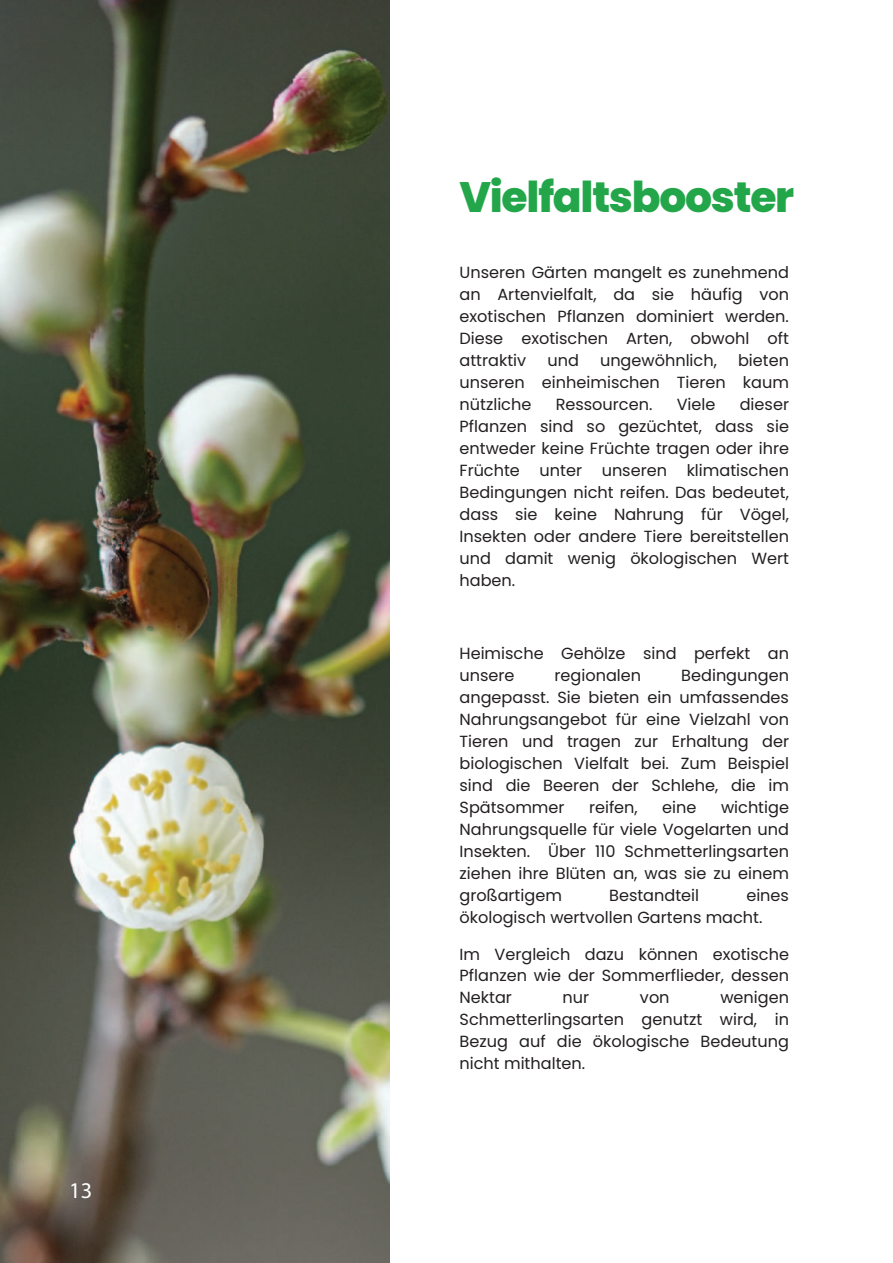
<style>
.page{position:relative;width:893px;height:1263px;background:#fff}
.page>*{position:absolute;margin:0;border:0;box-sizing:border-box;transform-origin:0 0}
.t1{font:800 42.45px "Poppins";letter-spacing:-.03em;color:#23a649}
.t2{font:22.5px "Myriad Pro";color:#fff}
.t3{font:16.05px/22px "Poppins";color:#231f20;text-align:justify}
</style>
<div class="page">
<img style="left:0;top:0;width:390px;height:1263px">
<h2 class="t2" style="left:69px;top:1177px;width:25px">13</h2>
<h1 class="t1" style="left:459px;top:177px;width:336px">Vielfaltsbooster</h1>
<p class="t3" style="left:460px;top:262px;width:331px">Unseren G‰rten mangelt es zunehmend an Artenvielfalt, da sie h‰ufig von exotischen Pflanzen dominiert werden.<br>Diese exotischen Arten, obwohl oft attraktiv</p>
<p class="t3" style="left:460px;top:350px;width:331px;text-indent:278px">bieten unseren einheimischen Tieren kaum n¸tzliche</p>
<p class="t3" style="left:547px;top:350px;width:33px">und</p>
<p class="t3" style="left:600px;top:350px;width:118px">ungewˆhnlich,</p>
<p class="t3" style="left:460px;top:394px;width:331px;text-indent:280px">dieser Pflanzen sind so gez¸chtet, dass sie entweder keine Fr¸chte tragen oder ihre Fr¸chte unter unseren klimatischen Bedingungen nicht reifen. Das bedeutet, dass sie keine Nahrung f¸r Vˆgel, Insekten oder andere Tiere bereitstellen und damit wenig ˆkologischen Wert haben.</p>
<p class="t3" style="left:556px;top:394px;width:98px">Ressourcen.</p>
<p class="t3" style="left:677px;top:394px;width:40px">Viele</p>
<p class="t3" style="left:460px;top:643px;width:331px">Heimische Gehˆlze sind perfekt an unsere</p>
<p class="t3" style="left:460px;top:665px;width:331px;text-indent:222px">Bedingungen angepasst. Sie bieten ein umfassendes Nahrungsangebot f¸r eine Vielzahl von Tieren und tragen zur Erhaltung der biologischen Vielfalt bei. Zum Beispiel sind die Beeren der Schlehe, die im Sp‰tsommer</p>
<p class="t3" style="left:555px;top:665px;width:88px">regionalen</p>
<p class="t3" style="left:589px;top:796px;width:50px">reifen,</p>
<p class="t3" style="left:662px;top:796px;width:36px">eine</p>
<p class="t3" style="left:460px;top:796px;width:331px;text-indent:261px">wichtige Nahrungsquelle f¸r viele Vogelarten und Insekten. ‹ber 110 Schmetterlingsarten ziehen ihre Bl¸ten an, was sie zu einem groflartigem</p>
<p class="t3" style="left:460px;top:884px;width:331px;text-indent:287px">eines ˆkologisch wertvollen Gartens macht.</p>
<p class="t3" style="left:460px;top:943px;width:331px">Im Vergleich dazu kˆnnen exotische Pflanzen wie der Sommerflieder, dessen Nektar</p>
<p class="t3" style="left:609px;top:884px;width:92px">Bestandteil</p>
<p class="t3" style="left:460px;top:987px;width:331px;text-indent:261px">wenigen Schmetterlingsarten genutzt wird, in Bezug auf die ˆkologische Bedeutung nicht mithalten.</p>
<p class="t3" style="left:563px;top:987px;width:28px">nur</p>
<p class="t3" style="left:640px;top:987px;width:31px">von</p>
</div>
